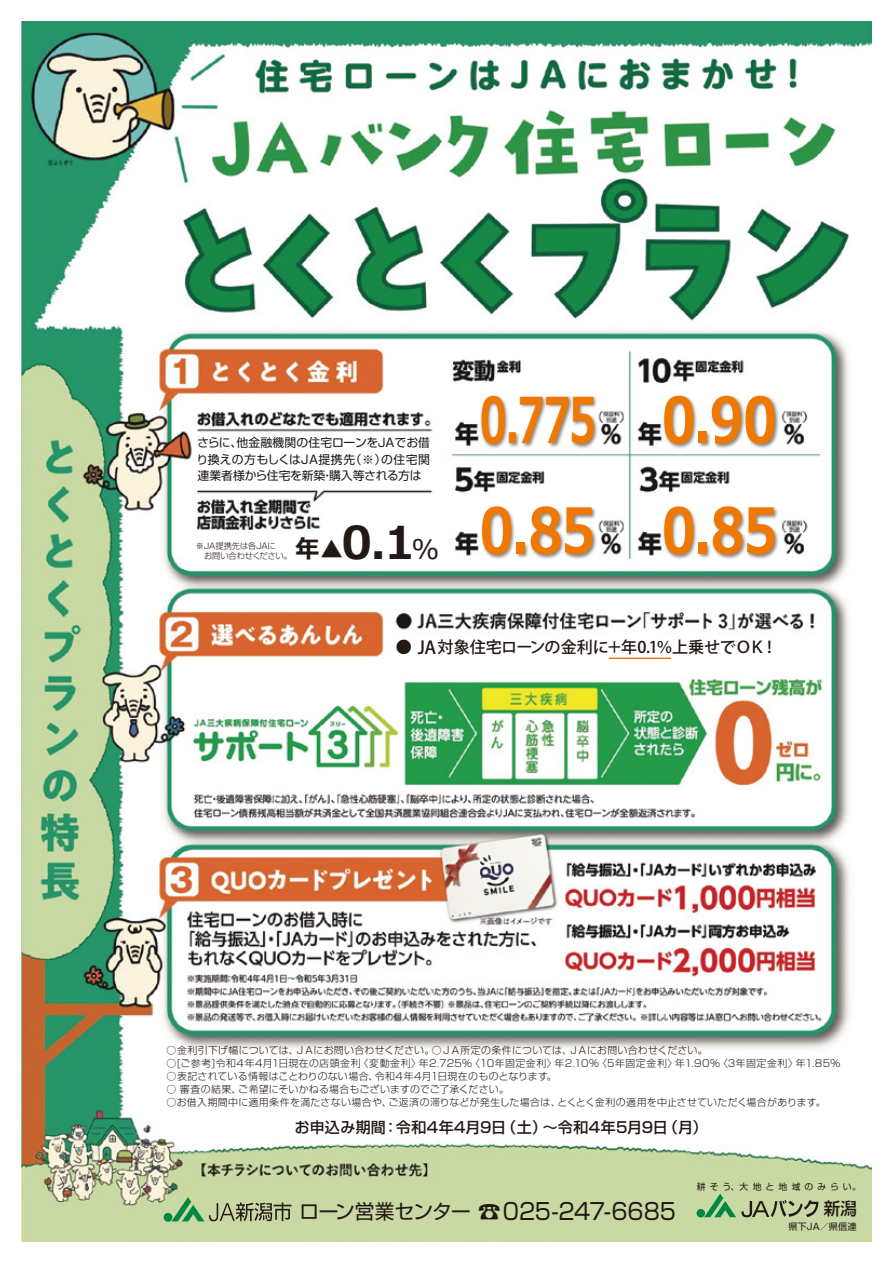
<style>
.page{position:relative;width:893px;height:1263px;background:#fff}
.page>*{position:absolute;margin:0;border:0;box-sizing:border-box;transform-origin:0 0}
.t1{font:700 62.85px "Meiryo";letter-spacing:-.025em;color:#ee7800;scale:.64 1}
.t2{font:700 62.85px "Meiryo";letter-spacing:-.025em;color:#ee7800;scale:.8 1}
.t3{font:700 45.3px "Meiryo";color:#221815}
.t4{font:22.8px "Shin Go Pr 6";letter-spacing:-.005em;color:#221815;scale:.94 1}
.t5{font:19.95px "Shin Go Pr 6";letter-spacing:-.025em;color:#221815}
.t6{font:500 17.25px "Shin Go Pr 6";color:#221815;scale:.96 1}
.t7{font:500 16.05px "Koz Go Pro";letter-spacing:-.02em;color:#221815}
.t8{font:500 15px "Shin Go Pr 6";letter-spacing:.02em;color:#221815}
.t9{font:11.85px/16.5px "Shin Go Pr 6";color:#221815;text-align:justify}
.t10{font:300 9.9px "Shin Go Pr 6";letter-spacing:.03em;color:#221815}
.t11{font:9.15px "Shin Go Pr 6";letter-spacing:.01em;color:#221815}
.t12{font:8.85px "Shin Go Pr 6";letter-spacing:.47em;color:#221815}
.t13{font:300 8.25px/10.5px "Shin Go Pr 6";letter-spacing:-.015em;color:#221815}
.s1{font-size:24.45px}
.s2{font-size:27px}
.s3{font-weight:400;font-size:27px}
.s4{font-weight:700}
.s5{font-size:17.7px}
.s6{font-family:"Koz Go Pro"}
</style>
<div class="page">
<img style="left:21px;top:21px;width:851px;height:1221px">
<div style="left:164px;top:1213px;width:8px;height:9px;background:#008842;border-radius:50%"></div>
<div style="left:697px;top:1209px;width:8px;height:8px;background:#008842;border-radius:50%"></div>
<svg style="left:171px;top:1197px;width:121px;height:24px;background:#97af80"></svg>
<svg style="left:704px;top:1193px;width:114px;height:24px;background:#9db686"></svg>
<hr style="left:609px;top:657px;width:62px;height:2px;background:#ee7800">
<img style="left:659px;top:385px;width:124px;height:92px">
<img style="left:476px;top:385px;width:127px;height:92px">
<img style="left:659px;top:495px;width:125px;height:93px">
<img style="left:476px;top:495px;width:126px;height:93px">
<p class="t9" style="left:196px;top:434px;width:235px">さらに、他金融機関の住宅ローンをJAでお借り換えの方もしくはJA提携先（※）の住宅関連業者様から住宅を新築・購入等される方は</p>
<p class="t13" style="left:196px;top:540px;width:98px">※JA提携先は各JAに<br>　お問い合わせください。</p>
<h2 class="t3" style="left:295px;top:511px;width:146px"><span class="s1">年</span><span class="s2">▲</span>0.1<span class="s3">%</span></h2>
<h1 class="t1" style="left:480px;top:376px;width:466px">0.775 0.90</h1>
<h1 class="t2" style="left:480px;top:487px;width:374px">0.85 0.85</h1>
<h3 class="t7" style="left:396px;top:636px;width:383px"><span class="s4">●</span> <span class="s5">JA</span>対象住宅ローンの金利に＋年0.1％上乗せでＯＫ！</h3>
<p class="t10" style="left:167px;top:1042px;width:543px">○金利引下げ幅については、ＪＡにお問い合わせください。○ＪＡ所定の条件については、ＪＡにお問い合わせください。</p>
<p class="t10" style="left:167px;top:1055px;width:675px">○[ご参考]令和4年4月1日現在の店頭金利〈変動金利〉年2.725％〈10年固定金利〉年2.10％〈5年固定金利〉年1.90％〈3年固定金利〉年1.85％</p>
<p class="t10" style="left:167px;top:1068px;width:392px">○表記されている情報はことわりのない場合、令和4年4月1日現在のものとなります。</p>
<p class="t10" style="left:167px;top:1081px;width:344px">○ 審査の結果、ご希望にそいかねる場合もございますのでご了承ください。</p>
<p class="t10" style="left:167px;top:1094px;width:661px">○お借入期間中に適用条件を満たさない場合や、ご返済の滞りなどが発生した場合は、とくとく金利の適用を中止させていただく場合があります。</p>
<h3 class="t8" style="left:295px;top:1115px;width:414px">お申込み期間：令和4年4月9日（土）～令和4年5月9日（月）</h3>
<h3 class="t5" style="left:300px;top:1195px;width:173px">ローン営業センター</h3>
<h3 class="t4" style="left:478px;top:1193px;width:212px"><span class="s6">☎</span>025-247-6685</h3>
<p class="t12" style="left:697px;top:1179px;width:166px">耕そう、大地と地域のみらい。</p>
<h3 class="t6" style="left:824px;top:1195px;width:36px">新潟</h3>
<p class="t11" style="left:788px;top:1219px;width:70px">県下JA／県信連</p>
</div>
